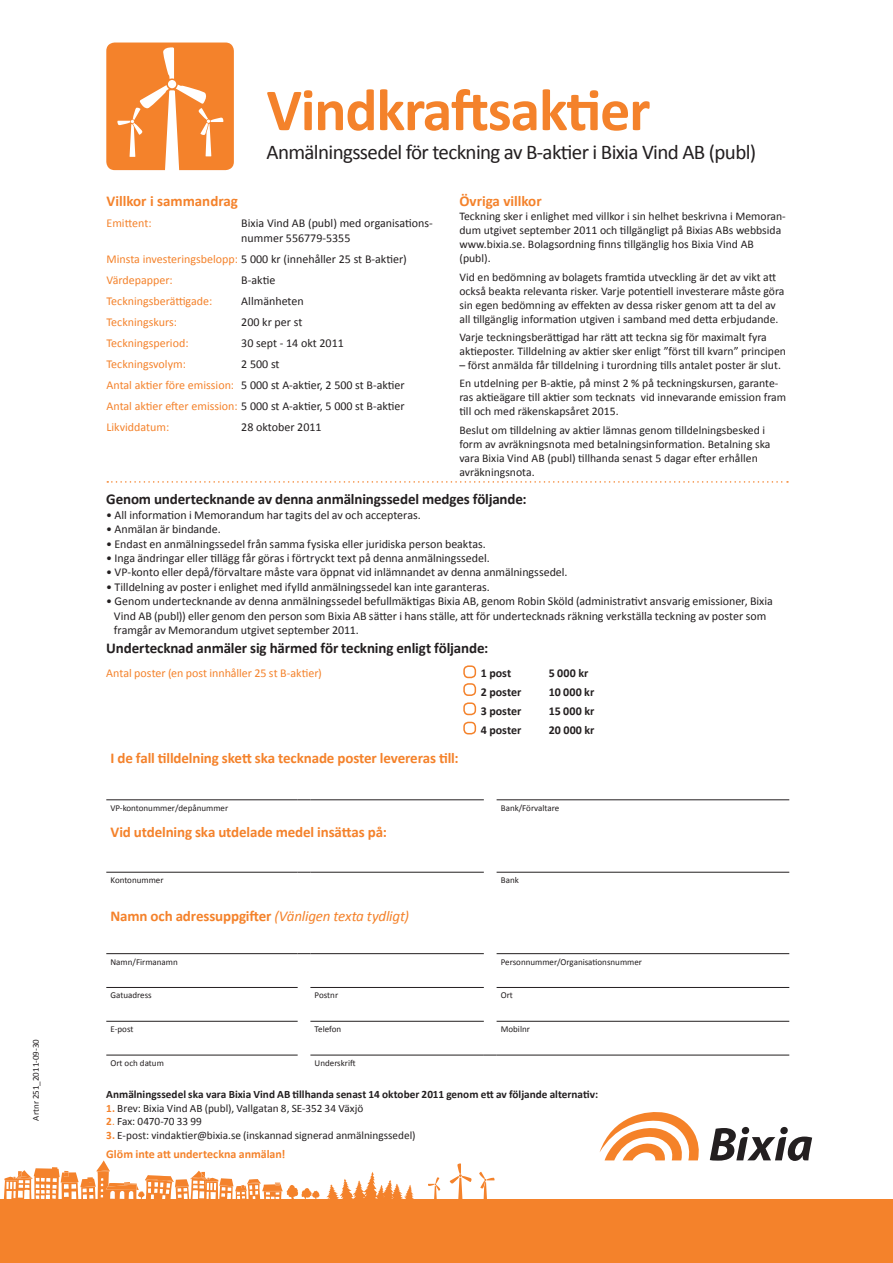
<style>
.page{position:relative;width:893px;height:1263px;background:#fff}
.page>*{position:absolute;margin:0;border:0;box-sizing:border-box;transform-origin:0 0}
.t1{font:700 60px "Calibri";letter-spacing:-.02em;color:#f4822b}
.t2{font:21px "Calibri";letter-spacing:-.03em;color:#231f20}
.t3{font:700 15px "Calibri";letter-spacing:-.01em;color:#f4822b}
.t4{font:700 15px "Calibri";letter-spacing:-.01em;color:#231f20}
.t5{font:12px/14.4px "Calibri";color:#231f20}
.t6{font:12px/21px "Calibri";color:#f4822b}
.t7{font:700 12px "Calibri";color:#231f20}
.t8{font:700 12px "Calibri";color:#f4822b}
.t9{font:11.7px/14.1px "Calibri";color:#231f20}
.t10{font:11.25px "Calibri";color:#231f20}
.t11{font:700 11.25px "Calibri";color:#231f20}
.t12{font:9px "Calibri";color:#231f20}
.s1{color:#231f20}
.s2{color:#f4822b}
.s3{font-weight:400;font-style:italic}
.s4{font-weight:700;color:#f4822b}
</style>
<div class="page">
<div style="left:0;top:1199px;width:893px;height:64px;background:#f4822b"></div>
<svg style="left:600px;top:1112px;width:99px;height:48px"></svg>
<svg style="left:710px;top:1128px;width:102px;height:33px"></svg>
<svg style="left:106px;top:43px;width:128px;height:127px;background:#f59349"></svg>
<svg style="left:326px;top:1172px;width:88px;height:27px"></svg>
<svg style="left:479px;top:1172px;width:16px;height:27px"></svg>
<svg style="left:450px;top:1163px;width:22px;height:36px"></svg>
<svg style="left:428px;top:1177px;width:12px;height:22px"></svg>
<svg style="left:4px;top:1160px;width:316px;height:39px"></svg>
<div style="left:463px;top:665px;width:13px;height:13px;border:2px solid #f4822b;border-radius:4px"></div>
<div style="left:463px;top:683px;width:13px;height:13px;border:2px solid #f4822b;border-radius:4px"></div>
<div style="left:463px;top:702px;width:13px;height:13px;border:2px solid #f4822b;border-radius:4px"></div>
<div style="left:463px;top:722px;width:13px;height:12px;border:2px solid #f4822b;border-radius:4px"></div>
<hr style="left:106px;top:799px;width:192px;height:1px;background:#231f20">
<svg style="left:298px;top:799px;width:12px;height:1px"></svg>
<hr style="left:310px;top:799px;width:174px;height:1px;background:#231f20">
<hr style="left:497px;top:799px;width:292px;height:1px;background:#231f20">
<svg style="left:484px;top:1055px;width:13px;height:1px"></svg>
<hr style="left:106px;top:872px;width:192px;height:1px;background:#231f20">
<svg style="left:298px;top:872px;width:12px;height:1px"></svg>
<hr style="left:310px;top:872px;width:174px;height:1px;background:#231f20">
<hr style="left:497px;top:872px;width:292px;height:1px;background:#231f20">
<hr style="left:106px;top:1055px;width:192px;height:1px;background:#231f20">
<hr style="left:310px;top:1055px;width:174px;height:1px;background:#231f20">
<hr style="left:497px;top:1055px;width:292px;height:1px;background:#231f20">
<hr style="left:106px;top:953px;width:192px;height:1px;background:#231f20">
<svg style="left:298px;top:953px;width:12px;height:1px"></svg>
<hr style="left:310px;top:953px;width:174px;height:1px;background:#231f20">
<hr style="left:497px;top:953px;width:292px;height:1px;background:#231f20">
<hr style="left:106px;top:987px;width:192px;height:1px;background:#231f20">
<hr style="left:310px;top:987px;width:174px;height:1px;background:#231f20">
<hr style="left:497px;top:987px;width:292px;height:1px;background:#231f20">
<hr style="left:106px;top:1021px;width:192px;height:1px;background:#231f20">
<hr style="left:310px;top:1021px;width:174px;height:1px;background:#231f20">
<hr style="left:497px;top:1021px;width:292px;height:1px;background:#231f20">
<svg style="left:107px;top:481px;width:681px;height:2px"></svg>
<p class="t12" style="left:30px;top:1120px;width:83px;rotate:-90deg">Artnr 251_2011-09-30</p>
<h1 class="t1" style="left:266px;top:73px;width:385px">Vindkraftsaktier</h1>
<h2 class="t2" style="left:266px;top:139px;width:491px">Anmälningssedel för teckning av B-aktier i Bixia Vind AB (publ)</h2>
<p class="t3" style="left:107px;top:192px;width:133px">Villkor i sammandrag</p>
<p class="t6" style="left:107px;top:212px;width:47px">Emittent:</p>
<p class="t5" style="left:241px;top:215px;width:193px">Bixia Vind AB (publ) med organisations&shy;nummer 556779-5355</p>
<p class="t6" style="left:107px;top:247px;width:302px">Minsta investeringsbelopp: <span class="s1">5 000 kr (innehåller 25 st B-aktier)<br></span>Värdepapper:</p>
<p class="t5" style="left:241px;top:272px;width:36px">B-aktie</p>
<p class="t6" style="left:107px;top:289px;width:107px">Teckningsberättigade:</p>
<p class="t5" style="left:241px;top:293px;width:64px">Allmänheten</p>
<p class="t6" style="left:107px;top:310px;width:72px">Teckningskurs:</p>
<p class="t5" style="left:241px;top:314px;width:63px">200 kr per st</p>
<p class="t6" style="left:107px;top:331px;width:84px">Teckningsperiod:</p>
<p class="t5" style="left:241px;top:335px;width:104px">30 sept - 14 okt 2011</p>
<p class="t6" style="left:107px;top:352px;width:81px">Teckningsvolym:</p>
<p class="t5" style="left:107px;top:352px;width:300px;line-height:21px;text-indent:135px">2 500 st<br><span class="s2">Antal aktier före emission:</span> 5 000 st A-aktier, 2 500 st B-aktier <span class="s2">Antal aktier efter emission:</span> 5 000 st A-aktier, 5 000 st B-aktier <span class="s2">Likviddatum:</span></p>
<p class="t5" style="left:241px;top:419px;width:82px">28 oktober 2011</p>
<p class="t3" style="left:459px;top:192px;width:84px">Övriga villkor</p>
<p class="t9" style="left:459px;top:209px;width:328px">Teckning sker i enlighet med villkor i sin helhet beskrivna i Memoran&shy;dum utgivet september 2011 och tillgängligt på Bixias ABs webbsida www.bixia.se. Bolagsordning finns tillgänglig hos Bixia Vind AB (publ).</p>
<p class="t9" style="left:459px;top:269px;width:327px">Vid en bedömning av bolagets framtida utveckling är det av vikt att också beakta relevanta risker. Varje potentiell investerare måste göra sin egen bedömning av effekten av dessa risker genom att ta del av all tillgänglig information utgiven i samband med detta erbjudande.</p>
<p class="t9" style="left:459px;top:330px;width:328px">Varje teckningsberättigad har rätt att teckna sig för maximalt fyra aktieposter. Tilldelning av aktier sker enligt ”först till kvarn” principen</p>
<p class="t9" style="left:459px;top:355px;width:323px;line-height:18.3px">– först anmälda får tilldelning i turordning tills antalet poster är slut.<br>En utdelning per B-aktie, på minst 2 % på teckningskursen, garante-</p>
<p class="t9" style="left:459px;top:390px;width:328px">ras aktieägare till aktier som tecknats vid innevarande emission fram till och med räkenskapsåret 2015.</p>
<p class="t9" style="left:459px;top:422px;width:312px">Beslut om tilldelning av aktier lämnas genom tilldelningsbesked i form av avräkningsnota med betalningsinformation. Betalning ska vara Bixia Vind AB (publ) tillhanda senast 5 dagar efter erhållen avräkningsnota.</p>
<p class="t4" style="left:106px;top:490px;width:422px">Genom undertecknande av denna anmälningssedel medges följande:</p>
<p class="t5" style="left:106px;top:507px;width:316px">• All information i Memorandum har tagits del av och accepteras.</p>
<p class="t5" style="left:106px;top:521px;width:116px">• Anmälan är bindande.</p>
<p class="t5" style="left:106px;top:536px;width:381px">• Endast en anmälningssedel från samma fysiska eller juridiska person beaktas.</p>
<p class="t5" style="left:106px;top:550px;width:385px">• Inga ändringar eller tillägg får göras i förtryckt text på denna anmälningssedel.</p>
<p class="t5" style="left:106px;top:565px;width:463px">• VP-konto eller depå/förvaltare måste vara öppnat vid inlämnandet av denna anmälningssedel.</p>
<p class="t5" style="left:106px;top:579px;width:385px">• Tilldelning av poster i enlighet med ifylld anmälningssedel kan inte garanteras.</p>
<p class="t5" style="left:114px;top:593px;width:660px;text-indent:-8px">• Genom undertecknande av denna anmälningssedel befullmäktigas Bixia AB, genom Robin Sköld (administrativt ansvarig emissioner, Bixia<br>Vind AB (publ)) eller genom den person som Bixia AB sätter i hans ställe, att för undertecknads räkning verkställa teckning av poster som framgår av Memorandum utgivet september 2011.</p>
<p class="t4" style="left:106px;top:639px;width:383px">Undertecknad anmäler sig härmed för teckning enligt följande:</p>
<p class="t6" style="left:106px;top:662px;width:217px">Antal poster (en post innhåller 25 st B-aktier)</p>
<p class="t7" style="left:481px;top:665px;width:32px">1 post</p>
<p class="t7" style="left:549px;top:665px;width:41px">5 000 kr</p>
<p class="t7" style="left:481px;top:684px;width:42px">2 poster</p>
<p class="t7" style="left:549px;top:684px;width:47px">10 000 kr</p>
<p class="t7" style="left:481px;top:704px;width:42px">3 poster</p>
<p class="t7" style="left:549px;top:704px;width:47px">15 000 kr</p>
<p class="t7" style="left:481px;top:723px;width:42px">4 poster</p>
<p class="t7" style="left:549px;top:723px;width:47px">20 000 kr</p>
<p class="t3" style="left:110px;top:748px;width:350px">I de fall tilldelning skett ska tecknade poster levereras till:</p>
<p class="t12" style="left:110px;top:802px;width:119px">VP-kontonummer/depånummer</p>
<p class="t12" style="left:501px;top:802px;width:60px">Bank/Förvaltare</p>
<p class="t3" style="left:110px;top:823px;width:278px">Vid utdelning ska utdelade medel insättas på:</p>
<p class="t12" style="left:110px;top:874px;width:55px">Kontonummer</p>
<p class="t12" style="left:501px;top:874px;width:20px">Bank</p>
<p class="t3" style="left:110px;top:906px;width:300px">Namn och adressuppgifter <span class="s3">(Vänligen texta tydligt)</span></p>
<p class="t12" style="left:110px;top:956px;width:69px">Namn/Firmanamn</p>
<p class="t12" style="left:501px;top:956px;width:143px">Personnummer/Organisationsnummer</p>
<p class="t12" style="left:110px;top:990px;width:43px">Gatuadress</p>
<p class="t12" style="left:315px;top:990px;width:25px">Postnr</p>
<p class="t12" style="left:501px;top:990px;width:14px">Ort</p>
<p class="t12" style="left:110px;top:1024px;width:24px">E-post</p>
<p class="t12" style="left:315px;top:1024px;width:28px">Telefon</p>
<p class="t12" style="left:501px;top:1024px;width:31px">Mobilnr</p>
<p class="t12" style="left:110px;top:1057px;width:55px">Ort och datum</p>
<p class="t12" style="left:315px;top:1057px;width:43px">Underskrift</p>
<p class="t11" style="left:106px;top:1087px;width:493px">Anmälningssedel ska vara Bixia Vind AB tillhanda senast 14 oktober 2011 genom ett av följande alternativ:</p>
<p class="t10" style="left:106px;top:1101px;width:259px"><span class="s4">1.</span> Brev: Bixia Vind AB (publ), Vallgatan 8, SE-352 34 Växjö</p>
<p class="t10" style="left:106px;top:1114px;width:97px"><span class="s4">2</span><span class="s2">.</span> Fax: 0470-70 33 99</p>
<p class="t10" style="left:106px;top:1128px;width:311px"><span class="s4">3.</span> E-post: vindaktier@bixia.se (inskannad signerad anmälningssedel)</p>
<p class="t8" style="left:106px;top:1146px;width:181px">Glöm inte att underteckna anmälan!</p>
</div>
